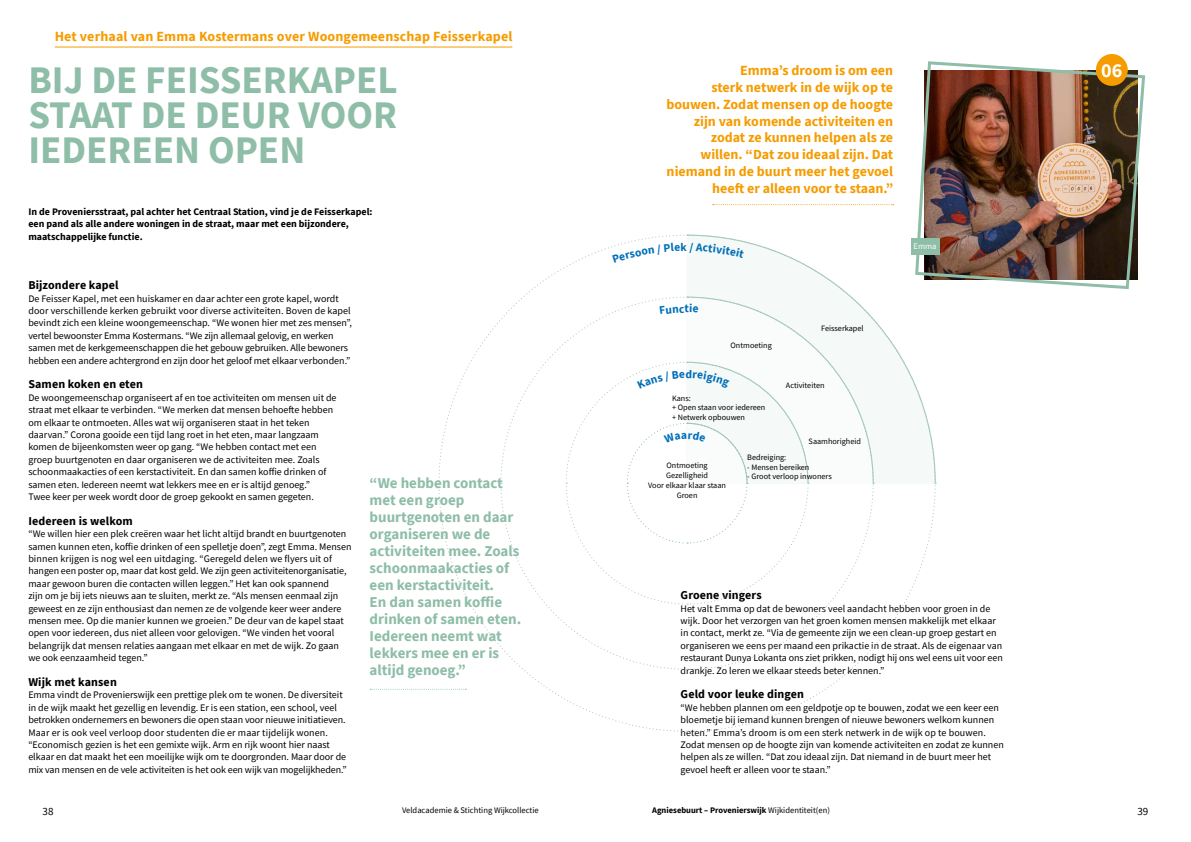
<style>
.page{position:relative;width:1191px;height:842px;background:#fff}
.page>*{position:absolute;margin:0;border:0;box-sizing:border-box;transform-origin:0 0}
.t1{font:700 39px/35px "Source Sans Pro";color:#8ebda8;text-align:justify}
.t2{font:700 20px "Source Sans Pro";color:#fff}
.t3{font:700 15px/17px "Source Sans Pro";color:#8ebda8}
.t4{font:700 14px/16.8px "Source Sans Pro";color:#f59c00;text-align:right}
.t5{font:700 12px "Source Sans Pro";letter-spacing:.01em;color:#000}
.t6{font:700 11.6px "Source Sans Pro";color:#006fb9}
.t7{font:11px "Source Sans Pro";color:#000}
.t8{font:10px/12.4px "Source Sans Pro";color:#000}
.t9{font:700 10px/12.4px "Source Sans Pro";color:#000}
.t10{font:700 8.5px "Source Sans Pro";color:#000}
.t11{font:8.5px "Source Sans Pro";color:#000}
.t12{font:8.5px "Source Sans Pro";color:#fff}
.t13{font:8.2px/9.8px "Source Sans Pro";color:#000}
.s1{font-weight:400}
</style>
<div class="page">
<hr style="left:55px;top:47px;width:457px;height:1px;background:#f59c00">
<svg style="left:370px;top:689px;width:68px;height:1px"></svg>
<svg style="left:687px;top:234px;width:249px;height:247px"></svg>
<svg style="left:438px;top:486px;width:247px;height:246px"></svg>
<svg style="left:713px;top:204px;width:180px;height:1px"></svg>
<img style="left:913px;top:60px;width:233px;height:231px">
<div style="left:910px;top:238px;width:29px;height:17px;background:#8ebda8"></div>
<div style="left:1096px;top:54px;width:31px;height:32px;background:#f59c00;border-radius:50%"></div>
<svg style="left:689px;top:243px;width:55px;height:15px"></svg>
<svg style="left:500px;top:296px;width:374px;height:374px"></svg>
<h3 class="t4" style="left:55px;top:28px;width:459px">Het verhaal van Emma Kostermans over Woongemeenschap Feisserkapel</h3>
<h1 class="t1" style="left:28px;top:62px;width:371px">BIJ DE FEISSERKAPEL STAAT DE DEUR VOOR IEDEREEN OPEN</h1>
<p class="t9" style="left:28px;top:205px;width:346px">In de Proveniersstraat, pal achter het Centraal Station, vind je de Feisserkapel: een pand als alle andere woningen in de straat, maar met een bijzondere, maatschappelijke functie.</p>
<p class="t5" style="left:28px;top:277px;width:92px">Bijzondere kapel</p>
<p class="t8" style="left:28px;top:292px;width:325px">De Feisser Kapel, met een huiskamer en daar achter een grote kapel, wordt door verschillende kerken gebruikt voor diverse activiteiten. Boven de kapel bevindt zich een kleine woongemeenschap. “We wonen hier met zes mensen”, vertel bewoonster Emma Kostermans. “We zijn allemaal gelovig, en werken samen met de kerkgemeenschappen die het gebouw gebruiken. Alle bewoners hebben een andere achtergrond en zijn door het geloof met elkaar verbonden.”</p>
<p class="t5" style="left:28px;top:376px;width:116px">Samen koken en eten</p>
<p class="t8" style="left:28px;top:391px;width:310px">De woongemeenschap organiseert af en toe activiteiten om mensen uit de straat met elkaar te verbinden. “We merken dat mensen behoefte hebben om elkaar te ontmoeten. Alles wat wij organiseren staat in het teken daarvan.” Corona gooide een tijd lang roet in het eten, maar langzaam komen de bijeenkomsten weer op gang. “We hebben contact met een groep buurtgenoten en daar organiseren we de activiteiten mee. Zoals schoonmaakacties of een kerstactiviteit. En dan samen koffie drinken of samen eten. Iedereen neemt wat lekkers mee en er is altijd genoeg.”<br>Twee keer per week wordt door de groep gekookt en samen gegeten.</p>
<p class="t5" style="left:28px;top:513px;width:106px">Iedereen is welkom</p>
<p class="t8" style="left:28px;top:528px;width:325px">“We willen hier een plek creëren waar het licht altijd brandt en buurtgenoten samen kunnen eten, koffie drinken of een spelletje doen”, zegt Emma. Mensen binnen krijgen is nog wel een uitdaging. “Geregeld delen we flyers uit of hangen een poster op, maar dat kost geld. We zijn geen activiteitenorganisatie, maar gewoon buren die contacten willen leggen.” Het kan ook spannend<br>zijn om je bij iets nieuws aan te sluiten, merkt ze. “Als mensen eenmaal zijn geweest en ze zijn enthousiast dan nemen ze de volgende keer weer andere mensen mee. Op die manier kunnen we groeien.” De deur van de kapel staat open voor iedereen, dus niet alleen voor gelovigen. “We vinden het vooral belangrijk dat mensen relaties aangaan met elkaar en met de wijk. Zo gaan we ook eenzaamheid tegen.”</p>
<p class="t5" style="left:28px;top:674px;width:90px">Wijk met kansen</p>
<p class="t8" style="left:28px;top:689px;width:320px">Emma vindt de Provenierswijk een prettige plek om te wonen. De diversiteit in de wijk maakt het gezellig en levendig. Er is een station, een school, veel betrokken ondernemers en bewoners die open staan voor nieuwe initiatieven.<br>Maar er is ook veel verloop door studenten die er maar tijdelijk wonen. “Economisch gezien is het een gemixte wijk. Arm en rijk woont hier naast elkaar en dat maakt het een moeilijke wijk om te doorgronden. Maar door de mix van mensen en de vele activiteiten is het ook een wijk van mogelijkheden.”</p>
<h3 class="t3" style="left:369px;top:474px;width:153px">“We hebben contact met een groep buurtgenoten en daar organiseren we de activiteiten mee. Zoals schoonmaakacties of een kerstactiviteit.<br>En dan samen koffie drinken of samen eten.<br>Iedereen neemt wat lekkers mee en er is altijd genoeg.”</h3>
<p class="t4" style="left:666px;top:62px;width:228px">Emma’s droom is om een<br>sterk netwerk in de wijk op te bouwen. Zodat mensen op de hoogte zijn van komende activiteiten en zodat ze kunnen helpen als ze willen. “Dat zou ideaal zijn. Dat niemand in de buurt meer het gevoel heeft er alleen voor te staan.”</p>
<p class="t6" style="left:680px;top:239px;width:8px">k</p>
<p class="t12" style="left:913px;top:241px;width:24px">Emma</p>
<p class="t6" style="left:684px;top:301px;width:6px">t</p>
<p class="t13" style="left:730px;top:341px;width:43px">Ontmoeting</p>
<p class="t13" style="left:821px;top:323px;width:44px">Feisserkapel</p>
<p class="t13" style="left:786px;top:380px;width:40px">Activiteiten</p>
<p class="t13" style="left:672px;top:393px;width:95px">Kans:<br>+ Open staan voor iedereen + Netwerk opbouwen</p>
<p class="t13" style="left:747px;top:452px;width:41px">Bedreiging:</p>
<p class="t13" style="left:747px;top:462px;width:64px">- Mensen bereiken</p>
<p class="t13" style="left:747px;top:472px;width:86px">- Groot verloop inwoners</p>
<p class="t13" style="left:808px;top:436px;width:54px">Saamhorigheid</p>
<p class="t13" style="left:648px;top:461px;width:79px;text-align:center">Ontmoeting<br>Gezelligheid<br>Voor elkaar klaar staan<br>Groen</p>
<p class="t5" style="left:680px;top:587px;width:83px">Groene vingers</p>
<p class="t8" style="left:680px;top:602px;width:324px">Het valt Emma op dat de bewoners veel aandacht hebben voor groen in de wijk. Door het verzorgen van het groen komen mensen makkelijk met elkaar in contact, merkt ze. “Via de gemeente zijn we een clean-up groep gestart en organiseren we eens per maand een prikactie in de straat. Als de eigenaar van restaurant Dunya Lokanta ons ziet prikken, nodigt hij ons wel eens uit voor een drankje. Zo leren we elkaar steeds beter kennen.”</p>
<p class="t5" style="left:680px;top:686px;width:125px">Geld voor leuke dingen</p>
<p class="t8" style="left:680px;top:701px;width:325px">“We hebben plannen om een geldpotje op te bouwen, zodat we een keer een bloemetje bij iemand kunnen brengen of nieuwe bewoners welkom kunnen heten.” Emma’s droom is om een sterk netwerk in de wijk op te bouwen.<br>Zodat mensen op de hoogte zijn van komende activiteiten en zodat ze kunnen helpen als ze willen. “Dat zou ideaal zijn. Dat niemand in de buurt meer het gevoel heeft er alleen voor te staan.”</p>
<h2 class="t2" style="left:1101px;top:57px;width:23px">06</h2>
<p class="t7" style="left:43px;top:804px;width:12px">38</p>
<p class="t11" style="left:402px;top:804px;width:138px">Veldacademie &amp; Stichting Wijkcollectie</p>
<p class="t10" style="left:652px;top:804px;width:179px">Agniesebuurt – Provenierswijk <span class="s1">Wijkidentiteit(en)</span></p>
<p class="t7" style="left:1137px;top:804px;width:12px">39</p>
</div>
